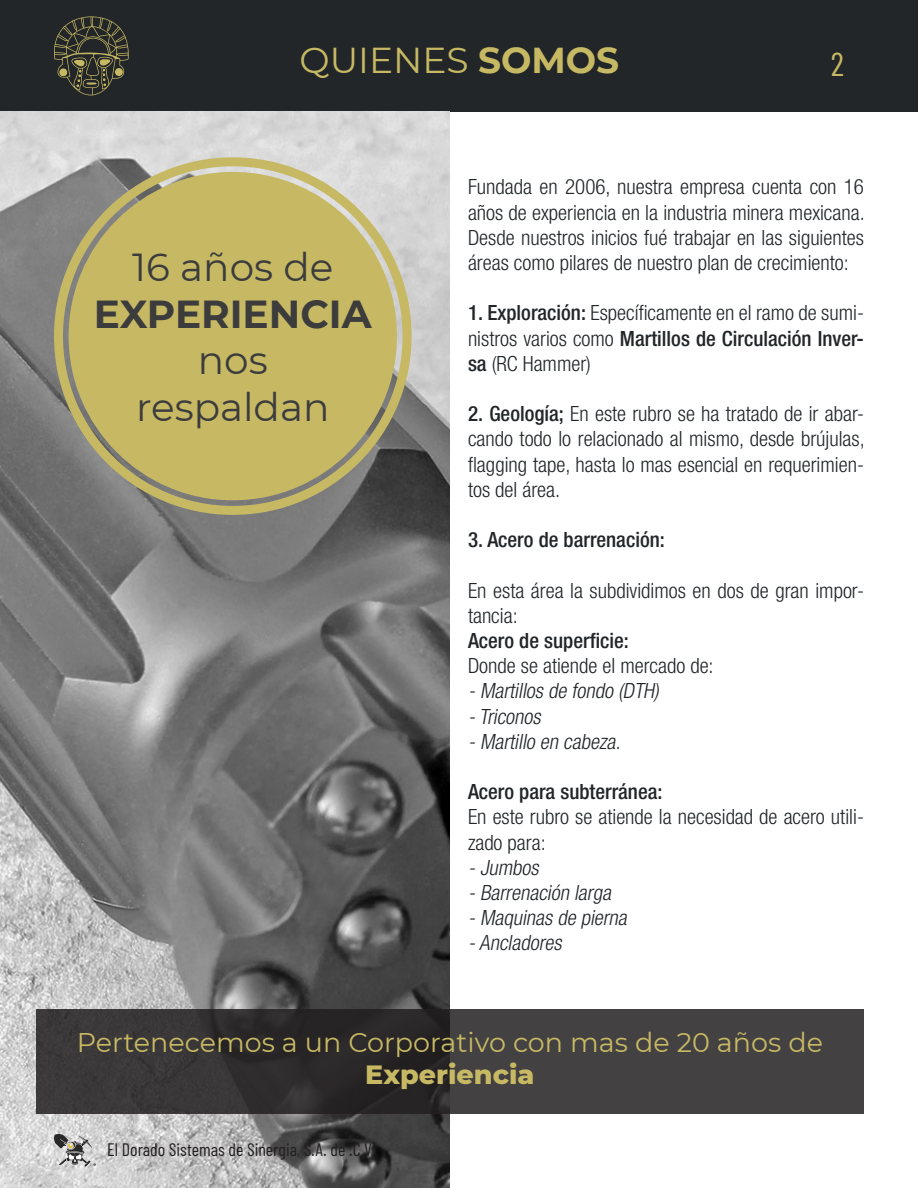
<style>
.page{position:relative;width:918px;height:1188px;background:#fff}
.page>*{position:absolute;margin:0;border:0;box-sizing:border-box;transform-origin:0 0}
.t1{font:39px "Montserrat";color:#3c3c3d}
.t2{font:700 39px/46.8px "Montserrat";color:#3c3c3d;text-align:center}
.t3{font:36px "Montserrat";color:#c7b964}
.t4{font:33px "Barlow Condensed";color:#c7b964}
.t5{font:27px/32.4px "Montserrat";color:#c7b964;text-align:center}
.t6{font:300 condensed 21px/25.2px "Helvetica Neue LT Com";color:#222628;text-align:justify}
.t7{font:italic 300 condensed 21px "Helvetica Neue LT Com";color:#222628}
.t8{font:500 condensed 21px "Helvetica Neue LT Com";color:#222628}
.t9{font:18px "Barlow Condensed";color:#231f20}
.s1{font-weight:700}
.s2{font-weight:400}
.s3{font-weight:500}
.s4{font-weight:800}
</style>
<div class="page">
<div style="left:1px;top:0;width:917px;height:112px;background:#222628"></div>
<svg style="left:54px;top:16px;width:75px;height:80px"></svg>
<img style="left:0;top:112px;width:450px;height:1076px">
<div style="left:54px;top:157px;width:358px;height:358px;border:9px solid #c7b964;border-radius:50%"></div>
<div style="left:75px;top:179px;width:315px;height:315px;background:#c7b964;border-radius:50%"></div>
<div style="left:69px;top:172px;width:328px;height:328px;border:14px solid #c7b964;border-radius:50%"></div>
<svg style="left:36px;top:1010px;width:827px;height:104px;background:#3a3738"></svg>
<img style="left:54px;top:1134px;width:14px;height:15px">
<img style="left:65px;top:1141px;width:19px;height:13px">
<img style="left:67px;top:1153px;width:16px;height:12px">
<img style="left:78px;top:1135px;width:14px;height:14px">
<svg style="left:59px;top:1158px;width:9px;height:8px"></svg>
<svg style="left:68px;top:1143px;width:7px;height:5px"></svg>
<svg style="left:83px;top:1159px;width:15px;height:8px"></svg>
<p class="t3" style="left:300px;top:36px;width:321px">QUIENES <span class="s1">SOMOS</span></p>
<h3 class="t4" style="left:831px;top:43px;width:15px">2</h3>
<p class="t1" style="left:132px;top:240px;width:203px">16 años de</p>
<p class="t2" style="left:94px;top:288px;width:279px">EXPERIENCIA <span class="s2">nos</span></p>
<p class="t1" style="left:136px;top:380px;width:195px">respaldan</p>
<p class="t6" style="left:468px;top:174px;width:398px">Fundada en 2006, nuestra empresa cuenta con 16 años de experiencia en la industria minera mexicana.<br>Desde nuestros inicios fué trabajar en las siguientes áreas como pilares de nuestro plan de crecimiento:</p>
<p class="t6" style="left:468px;top:300px;width:398px"><span class="s3">1. Exploración:</span> Específicamente en el ramo de sumi&shy;nistros varios como <span class="s3">Martillos de Circulación Inver&shy;sa</span> (RC Hammer)</p>
<p class="t6" style="left:468px;top:401px;width:398px"><span class="s3">2. Geología;</span> En este rubro se ha tratado de ir abar&shy;cando todo lo relacionado al mismo, desde brújulas, flagging tape, hasta lo mas esencial en requerimien&shy;tos del área.</p>
<p class="t8" style="left:468px;top:527px;width:198px">3. Acero de barrenación:</p>
<p class="t6" style="left:468px;top:578px;width:398px">En esta área la subdividimos en dos de gran impor&shy;tancia:</p>
<p class="t8" style="left:468px;top:628px;width:162px">Acero de superficie:</p>
<p class="t6" style="left:468px;top:653px;width:247px">Donde se atiende el mercado de:</p>
<p class="t7" style="left:468px;top:679px;width:192px">-Martillos de fondo (DTH)</p>
<p class="t7" style="left:468px;top:704px;width:78px">-Triconos</p>
<p class="t7" style="left:468px;top:729px;width:158px">-Martillo en cabeza.</p>
<p class="t8" style="left:468px;top:779px;width:196px">Acero para subterránea:</p>
<p class="t6" style="left:468px;top:804px;width:398px">En este rubro se atiende la necesidad de acero utili&shy;zado para:</p>
<p class="t7" style="left:468px;top:855px;width:76px">-Jumbos</p>
<p class="t7" style="left:468px;top:881px;width:149px">-Barrenación larga</p>
<p class="t7" style="left:468px;top:906px;width:165px">-Maquinas de pierna</p>
<p class="t7" style="left:468px;top:931px;width:99px">-Ancladores</p>
<p class="t5" style="left:77px;top:1025px;width:748px">Pertenecemos a un Corporativo con mas de 20 años de<br><span class="s4">Experiencia</span></p>
<p class="t9" style="left:107px;top:1139px;width:266px">El Dorado Sistemas de Sinergia, S.A. de .C.V</p>
</div>
